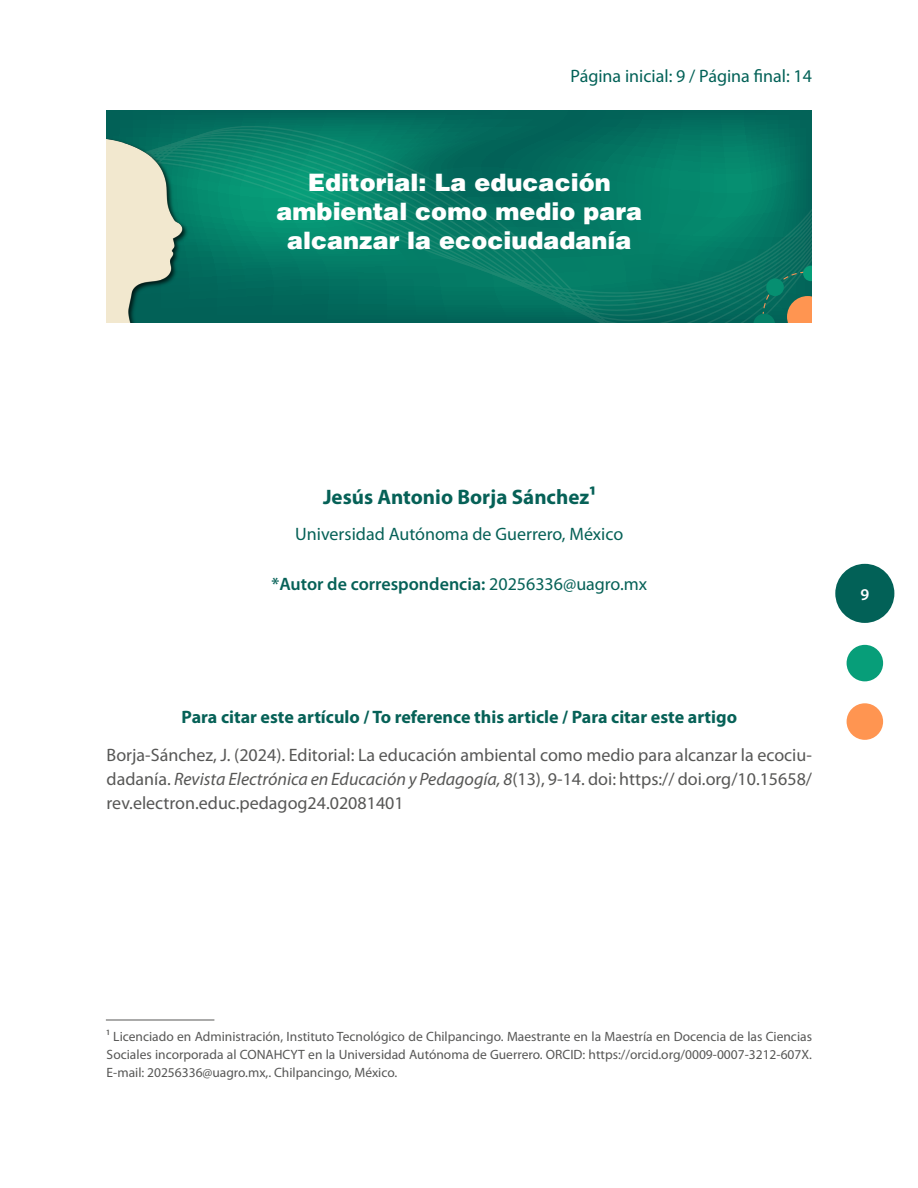
<style>
.page{position:relative;width:918px;height:1188px;background:#fff}
.page>*{position:absolute;margin:0;border:0;box-sizing:border-box;transform-origin:0 0}
.t1{font:900 24px/28.8px "Helvetica LT Std";color:#fff;text-align:center}
.t2{font:700 21px "Myriad Pro";color:#066157}
.t3{font:18px/24px "Myriad Pro";color:#575756;text-align:justify}
.t4{font:700 18px "Myriad Pro";color:#066157}
.t5{font:600 18px "Myriad Pro";color:#066157}
.t6{font:18px "Myriad Pro";color:#066157}
.t7{font:18px "Myriad Pro";color:#026157}
.t8{font:600 16.5px "Myriad Pro";color:#fff}
.t9{font:13.5px/18px "Myriad Pro";color:#575756;text-align:justify}
.s1{font-weight:400}
.s2{font-style:italic}
</style>
<div class="page">
<div style="left:835px;top:564px;width:59px;height:59px;background:#026157;border-radius:50%"></div>
<div style="left:847px;top:645px;width:36px;height:36px;background:#079e79;border-radius:50%"></div>
<div style="left:847px;top:703px;width:36px;height:37px;background:#ff9551;border-radius:50%"></div>
<div style="left:106px;top:111px;width:706px;height:212px;background:#03675b"></div>
<svg style="left:190px;top:126px;width:622px;height:197px"></svg>
<img style="left:106px;top:136px;width:84px;height:187px">
<svg style="left:753px;top:266px;width:59px;height:57px"></svg>
<hr style="left:106px;top:1020px;width:108px;height:1px;background:#575756">
<h3 class="t7" style="left:571px;top:65px;width:243px">Página inicial: 9 / Página final: 14</h3>
<h1 class="t1" style="left:277px;top:167px;width:367px">Editorial: La educación ambiental como medio para alcanzar la ecociudadanía</h1>
<h2 class="t2" style="left:323px;top:483px;width:274px">Jesús Antonio Borja Sánchez1</h2>
<h3 class="t6" style="left:295px;top:523px;width:330px">Universidad Autónoma de Guerrero, México</h3>
<h3 class="t5" style="left:272px;top:572px;width:377px">*Autor de correspondencia: <span class="s1">20256336@uagro.mx</span></h3>
<h3 class="t4" style="left:182px;top:705px;width:557px">Para citar este artículo / To reference this article / Para citar este artigo</h3>
<p class="t3" style="left:107px;top:743px;width:707px">Borja-Sánchez, J. (2024). Editorial: La educación ambiental como medio para alcanzar la ecociu&shy;dadanía. <span class="s2">Revista Electrónica en Educación y Pedagogía, 8</span>(13), 9-14. doi: https:// doi.org/10.15658/ rev.electron.educ.pedagog24.02081401</p>
<p class="t8" style="left:860px;top:584px;width:10px">9</p>
<p class="t9" style="left:107px;top:1027px;width:707px">1 Licenciado en Administración, Instituto Tecnológico de Chilpancingo. Maestrante en la Maestría en Docencia de las Ciencias Sociales incorporada al CONAHCYT en la Universidad Autónoma de Guerrero. ORCID: https://orcid.org/0009-0007-3212-607X.<br>E-mail: 20256336@uagro.mx,. Chilpancingo, México.</p>
</div>
